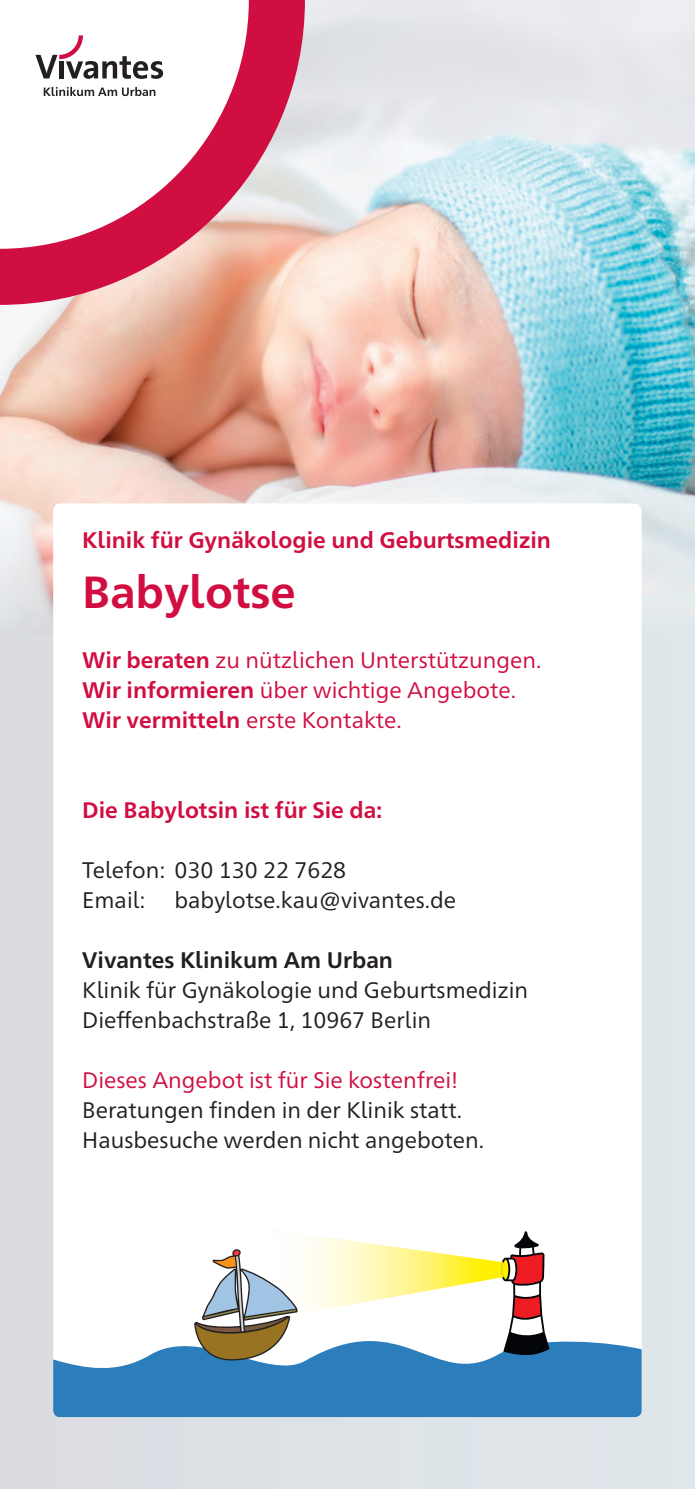
<style>
.page{position:relative;width:695px;height:1489px;background:#fff}
.page>*{position:absolute;margin:0;border:0;box-sizing:border-box;transform-origin:0 0}
.t1{font:700 45px "Frutiger Neue 1450 Pro";color:#d10e41}
.t2{font:22.5px/30px "Frutiger Neue 1450 Pro";color:#231f20}
.t3{font:22.5px/30px "Frutiger Neue 1450 Pro";color:#d10e41}
.t4{font:700 22.5px "Frutiger Neue 1450 Pro";color:#d10e41}
.t5{font:700 22.5px "Frutiger Neue 1450 Pro";color:#231f20}
.s1{font-weight:700}
</style>
<div class="page">
<div style="left:0;top:607px;width:694px;height:881px;background:#dce2e6"></div>
<img style="left:0;top:102px;width:694px;height:533px">
<div style="left:53px;top:503px;width:588px;height:914px;background:#fff;border-radius:7px"></div>
<svg style="left:53px;top:1341px;width:588px;height:76px;background:#458dc3"></svg>
<img style="left:297px;top:1244px;width:204px;height:69px">
<svg style="left:501px;top:1231px;width:48px;height:124px"></svg>
<svg style="left:194px;top:1249px;width:103px;height:111px"></svg>
<svg style="left:0;top:0;width:305px;height:305px;background:#e07786"></svg>
<svg style="left:0;top:0;width:249px;height:249px"></svg>
<svg style="left:35px;top:35px;width:128px;height:44px"></svg>
<svg style="left:44px;top:87px;width:111px;height:9px"></svg>
<p class="t4" style="left:82px;top:523px;width:470px">Klinik für Gynäkologie und Geburtsmedizin</p>
<h1 class="t1" style="left:82px;top:559px;width:215px">Babylotse</h1>
<p class="t3" style="left:82px;top:643px;width:460px"><span class="s1">Wir beraten</span> zu nützlichen Unterstützungen.<br><span class="s1">Wir informieren</span> über wichtige Angebote.<br><span class="s1">Wir vermitteln</span> erste Kontakte.</p>
<p class="t4" style="left:82px;top:793px;width:302px">Die Babylotsin ist für Sie da:</p>
<p class="t2" style="left:82px;top:853px;width:265px">Telefon: 030 130 22 7628<br>Email:</p>
<p class="t2" style="left:174px;top:883px;width:283px">babylotse.kau@vivantes.de</p>
<p class="t5" style="left:82px;top:943px;width:312px">Vivantes Klinikum Am Urban</p>
<p class="t2" style="left:82px;top:973px;width:447px">Klinik für Gynäkologie und Geburtsmedizin<br>Dieffenbachstraße 1, 10967 Berlin</p>
<p class="t3" style="left:82px;top:1063px;width:377px">Dieses Angebot ist für Sie kostenfrei!</p>
<p class="t2" style="left:82px;top:1093px;width:403px">Beratungen finden in der Klinik statt.<br>Hausbesuche werden nicht angeboten.</p>
</div>
